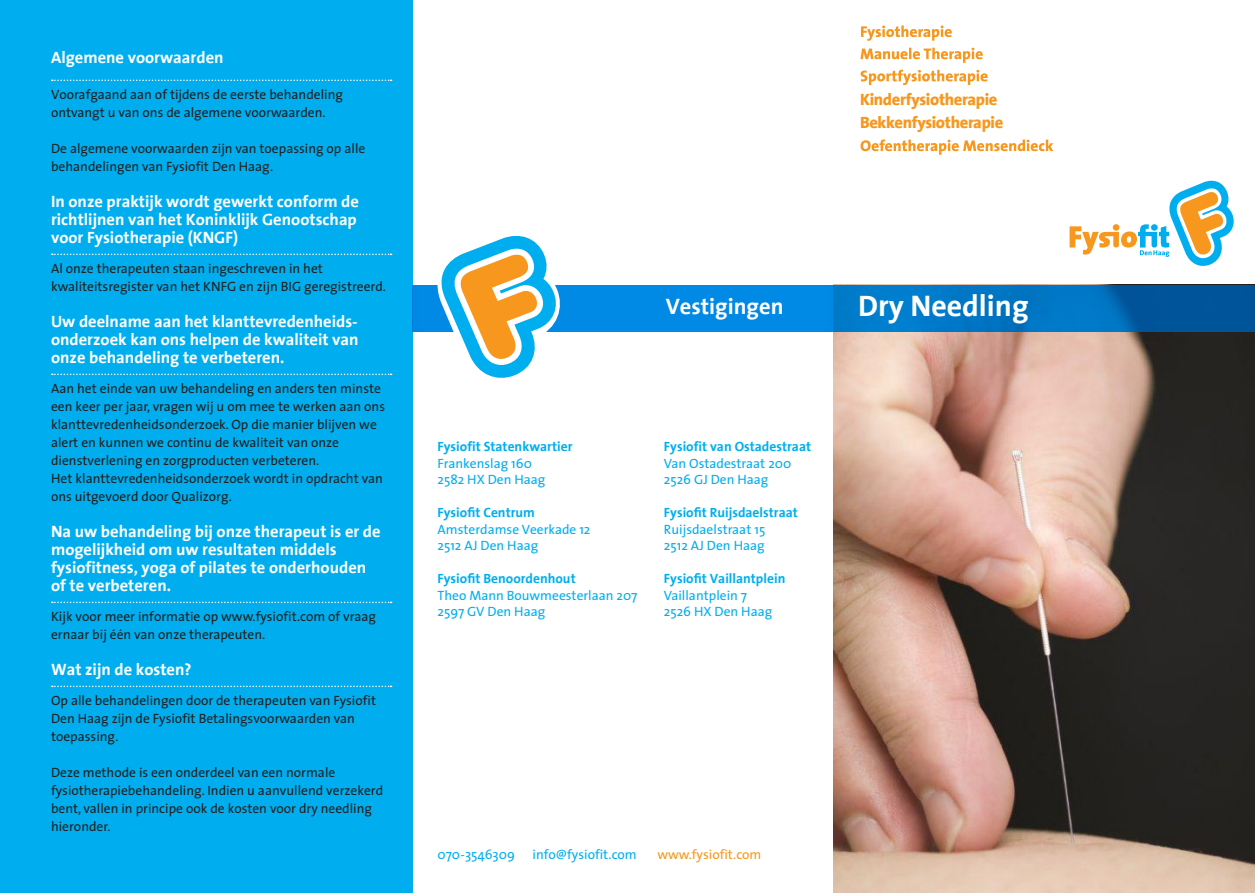
<style>
.page{position:relative;width:1255px;height:893px;background:#fff}
.page>*{position:absolute;margin:0;border:0;box-sizing:border-box;transform-origin:0 0}
.t1{font:700 30px "The Sans";color:#fff}
.t2{font:700 22.5px "The Sans";color:#fff}
.t3{font:700 16.5px/18px "The Sans";color:#fff}
.t4{font:800 16.5px "The Sans";letter-spacing:-.02em;color:#f7971d}
.t5{font:13.5px/18px "The Sans";color:#231f20}
.t6{font:13.5px "The Sans";color:#00aeef}
.t7{font:700 13.5px "The Sans";color:#00aeef}
.t8{font:13.5px "The Sans";color:#f7971d}
</style>
<div class="page">
<svg style="left:412px;top:0;width:1px;height:893px"></svg>
<div style="left:0;top:0;width:412px;height:893px;background:#00aeef"></div>
<img style="left:833px;top:332px;width:421px;height:561px">
<svg style="left:1069px;top:180px;width:165px;height:86px"></svg>
<svg style="left:52px;top:80px;width:339px;height:1px"></svg>
<svg style="left:52px;top:254px;width:339px;height:1px"></svg>
<svg style="left:52px;top:374px;width:339px;height:1px"></svg>
<svg style="left:52px;top:602px;width:339px;height:1px"></svg>
<svg style="left:52px;top:686px;width:339px;height:1px"></svg>
<svg style="left:412px;top:285px;width:842px;height:47px;background:#0077ca"></svg>
<svg style="left:860px;top:139px;width:193px;height:16px"></svg>
<svg style="left:860px;top:70px;width:127px;height:15px"></svg>
<svg style="left:860px;top:48px;width:122px;height:15px"></svg>
<svg style="left:861px;top:26px;width:90px;height:15px"></svg>
<svg style="left:426px;top:235px;width:149px;height:143px"></svg>
<p class="t3" style="left:51px;top:48px;width:174px">Algemene voorwaarden</p>
<p class="t5" style="left:51px;top:85px;width:293px">Voorafgaand aan of tijdens de eerste behandeling ontvangt u van ons de algemene voorwaarden.</p>
<p class="t5" style="left:51px;top:139px;width:316px">De algemene voorwaarden zijn van toepassing op alle behandelingen van Fysiofit Den Haag.</p>
<p class="t3" style="left:51px;top:192px;width:309px">In onze praktijk wordt gewerkt conform de richtlijnen van het Koninklijk Genootschap voor Fysiotherapie (KNGF)</p>
<p class="t5" style="left:51px;top:259px;width:336px">Al onze therapeuten staan ingeschreven in het kwaliteitsregister van het KNFG en zijn BIG geregistreerd.</p>
<p class="t3" style="left:51px;top:312px;width:308px">Uw deelname aan het klanttevredenheids-</p>
<p class="t3" style="left:51px;top:330px;width:309px">onderzoek kan ons helpen de kwaliteit van onze behandeling te verbeteren.</p>
<p class="t5" style="left:51px;top:379px;width:335px">Aan het einde van uw behandeling en anders ten minste een keer per jaar, vragen wij u om mee te werken aan ons klanttevredenheidsonderzoek. Op die manier blijven we alert en kunnen we continu de kwaliteit van onze dienstverlening en zorgproducten verbeteren.</p>
<p class="t5" style="left:51px;top:469px;width:333px">Het klanttevredenheidsonderzoek wordt in opdracht van ons uitgevoerd door Qualizorg.</p>
<p class="t3" style="left:51px;top:522px;width:331px">Na uw behandeling bij onze therapeut is er de mogelijkheid om uw resultaten middels fysiofitness, yoga of pilates te onderhouden</p>
<p class="t3" style="left:51px;top:576px;width:121px">of te verbeteren.</p>
<p class="t5" style="left:51px;top:607px;width:326px">Kijk voor meer informatie op www.fysiofit.com of vraag ernaar bij één van onze therapeuten.</p>
<p class="t3" style="left:51px;top:660px;width:142px">Wat zijn de kosten?</p>
<p class="t5" style="left:51px;top:691px;width:326px">Op alle behandelingen door de therapeuten van Fysiofit<br>Den Haag zijn de Fysiofit Betalingsvoorwaarden van toepassing.</p>
<p class="t5" style="left:51px;top:763px;width:334px">Deze methode is een onderdeel van een normale fysiotherapiebehandeling. Indien u aanvullend verzekerd bent, vallen in principe ook de kosten voor dry needling hieronder.</p>
<p class="t4" style="left:860px;top:85px;width:139px">Kinderfysiotherapie</p>
<p class="t4" style="left:860px;top:109px;width:145px">Bekkenfysiotherapie</p>
<p class="t2" style="left:665px;top:287px;width:119px">Vestigingen</p>
<p class="t7" style="left:437px;top:435px;width:136px">Fysiofit Statenkwartier</p>
<p class="t6" style="left:437px;top:452px;width:96px">Frankenslag 160</p>
<p class="t6" style="left:437px;top:468px;width:109px">2582 HX Den Haag</p>
<p class="t7" style="left:437px;top:501px;width:99px">Fysiofit Centrum</p>
<p class="t6" style="left:437px;top:518px;width:154px">Amsterdamse Veerkade 12</p>
<p class="t6" style="left:437px;top:534px;width:102px">2512 AJ Den Haag</p>
<p class="t7" style="left:437px;top:567px;width:140px">Fysiofit Benoordenhout</p>
<p class="t6" style="left:437px;top:584px;width:201px">Theo Mann Bouwmeesterlaan 207</p>
<p class="t6" style="left:437px;top:600px;width:109px">2597 GV Den Haag</p>
<p class="t7" style="left:664px;top:435px;width:149px">Fysiofit van Ostadestraat</p>
<p class="t6" style="left:664px;top:452px;width:129px">Van Ostadestraat 200</p>
<p class="t6" style="left:664px;top:468px;width:106px">2526 GJ Den Haag</p>
<p class="t7" style="left:664px;top:501px;width:135px">Fysiofit Ruijsdaelstraat</p>
<p class="t6" style="left:664px;top:518px;width:103px">Ruijsdaelstraat 15</p>
<p class="t6" style="left:664px;top:534px;width:102px">2512 AJ Den Haag</p>
<p class="t7" style="left:664px;top:567px;width:123px">Fysiofit Vaillantplein</p>
<p class="t6" style="left:664px;top:584px;width:85px">Vaillantplein 7</p>
<p class="t6" style="left:664px;top:600px;width:110px">2526 HX Den Haag</p>
<p class="t1" style="left:858px;top:281px;width:172px">Dry Needling</p>
<p class="t6" style="left:437px;top:843px;width:79px">070-3546309</p>
<p class="t6" style="left:532px;top:843px;width:106px">info@fysiofit.com</p>
<p class="t8" style="left:657px;top:843px;width:105px">www.fysiofit.com</p>
</div>
